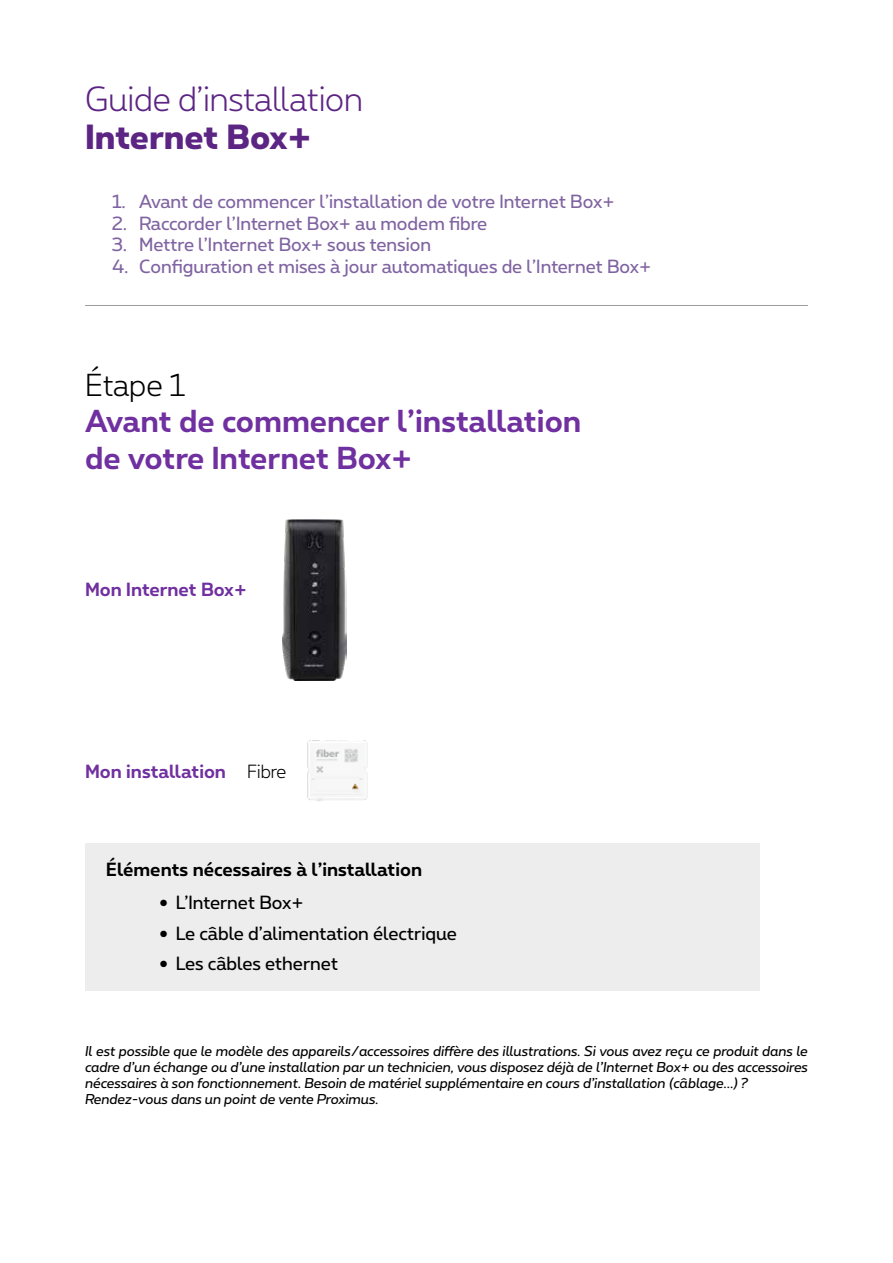
<style>
.page{position:relative;width:893px;height:1263px;background:#fff}
.page>*{position:absolute;margin:0;border:0;box-sizing:border-box;transform-origin:0 0}
.t1{font:300 33px "Proximus";color:#5c2483}
.t2{font:800 33px "Proximus";color:#5c2483}
.t3{font:700 30px/36px "Proximus";color:#7030a0}
.t4{font:300 30px "Proximus";color:#000}
.t5{font:18px "Proximus";color:#8064a2}
.t6{font:18px "Proximus";color:#000}
.t7{font:700 18px "Proximus";color:#7030a0}
.t8{font:700 18px "Proximus";color:#000}
.t9{font:italic 13.5px/16.2px "Proximus";color:#000}
.s1{font-weight:300;color:#000}
</style>
<div class="page">
<img style="left:282px;top:519px;width:64px;height:162px">
<img style="left:307px;top:740px;width:61px;height:62px">
<div style="left:85px;top:844px;width:675px;height:147px;background:#ededed"></div>
<hr style="left:85px;top:305px;width:723px;height:1px;background:#9d9d9c">
<h1 class="t1" style="left:85px;top:77px;width:279px">Guide d’installation</h1>
<h1 class="t2" style="left:85px;top:113px;width:228px">Internet Box+</h1>
<h3 class="t5" style="left:112px;top:189px;width:504px">1. Avant de commencer l’installation de votre Internet Box+</h3>
<h3 class="t5" style="left:112px;top:210px;width:377px">2. Raccorder l’Internet Box+ au modem fibre</h3>
<h3 class="t5" style="left:112px;top:232px;width:321px">3. Mettre l’Internet Box+ sous tension</h3>
<h3 class="t5" style="left:112px;top:253px;width:541px">4. Configuration et mises à jour automatiques de l’Internet Box+</h3>
<h2 class="t4" style="left:85px;top:365px;width:102px">Étape 1</h2>
<h2 class="t3" style="left:85px;top:401px;width:498px">Avant de commencer l’installation de votre Internet Box+</h2>
<h3 class="t7" style="left:85px;top:576px;width:163px">Mon Internet Box+</h3>
<h3 class="t7" style="left:85px;top:759px;width:203px">Mon installation <span class="s1">Fibre</span></h3>
<h3 class="t8" style="left:106px;top:857px;width:317px">Éléments nécessaires à l’installation</h3>
<h3 class="t6" style="left:160px;top:890px;width:145px">● L’Internet Box+</h3>
<h3 class="t6" style="left:160px;top:920px;width:298px">● Le câble d’alimentation électrique</h3>
<h3 class="t6" style="left:160px;top:950px;width:179px">● Les câbles ethernet</h3>
<p class="t9" style="left:85px;top:1042px;width:724px">Il est possible que le modèle des appareils/accessoires diffère des illustrations. Si vous avez reçu ce produit dans le cadre d’un échange ou d’une installation par un technicien, vous disposez déjà de l’Internet Box+ ou des accessoires nécessaires à son fonctionnement. Besoin de matériel supplémentaire en cours d’installation (câblage...)?<br>Rendez-vous dans un point de vente Proximus.</p>
</div>
